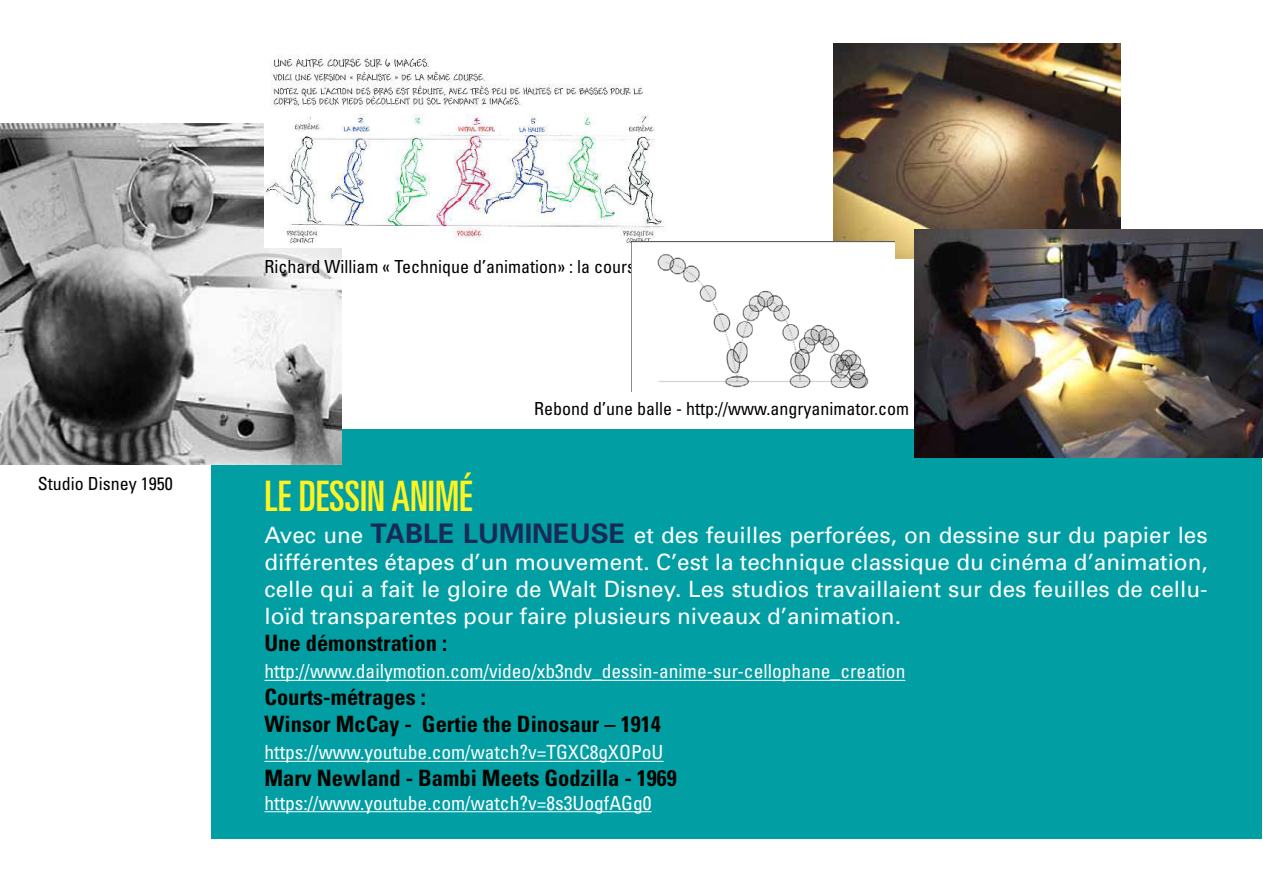
<style>
.page{position:relative;width:1263px;height:893px;background:#fff}
.page>*{position:absolute;margin:0;border:0;box-sizing:border-box;transform-origin:0 0}
.t1{font:ultra-condensed 42px "Univers";color:#fff422}
.t2{font:22.5px/27px "Univers";color:#fff;text-align:justify}
.t3{font:700 condensed 22.5px/27px "Univers";color:#050400}
.t4{font:700 condensed 22.5px "Univers";color:#060400}
.t5{font:condensed 19.5px "Univers";color:#fff}
.t6{font:condensed 18px "Univers";color:#000}
.s1{font-weight:700;font-size:27px;color:#182b56}
</style>
<div class="page">
<div style="left:211px;top:429px;width:1051px;height:409px;background:#019ea3"></div>
<hr style="left:264px;top:680px;width:641px;height:1px;background:#fff">
<hr style="left:264px;top:761px;width:399px;height:1px;background:#fff">
<hr style="left:264px;top:811px;width:388px;height:1px;background:#fff">
<img style="left:833px;top:43px;width:287px;height:215px">
<img style="left:914px;top:229px;width:349px;height:228px">
<img style="left:0;top:123px;width:341px;height:342px">
<img style="left:264px;top:54px;width:405px;height:193px">
<img style="left:631px;top:242px;width:263px;height:149px">
<p class="t6" style="left:38px;top:472px;width:136px">Studio Disney 1950</p>
<p class="t6" style="left:264px;top:256px;width:381px">Richard William « Technique d’animation» : la course</p>
<p class="t6" style="left:534px;top:397px;width:377px">Rebond d’une balle - http://www.angryanimator.com</p>
<h1 class="t1" style="left:264px;top:472px;width:209px">LE DESSIN ANIMÉ</h1>
<p class="t2" style="left:264px;top:522px;width:945px">Avec une <span class="s1">TABLE LUMINEUSE</span> et des feuilles perforées, on dessine sur du papier les différentes étapes d’un mouvement. C’est la technique classique du cinéma d’animation, celle qui a fait le gloire de Walt Disney. Les studios travaillaient sur des feuilles de cellu&shy;loïd transparentes pour faire plusieurs niveaux d’animation.</p>
<p class="t4" style="left:264px;top:630px;width:184px">Une démonstration :</p>
<p class="t5" style="left:264px;top:659px;width:642px">http://www.dailymotion.com/video/xb3ndv_dessin-anime-sur-cellophane_creation</p>
<p class="t3" style="left:264px;top:684px;width:398px">Courts-métrages :<br>Winsor McCay - Gertie the Dinosaur – 1914</p>
<p class="t5" style="left:264px;top:740px;width:401px">https://www.youtube.com/watch?v=TGXC8gXOPoU</p>
<p class="t3" style="left:264px;top:765px;width:414px">Marv Newland - Bambi Meets Godzilla - 1969</p>
<p class="t5" style="left:264px;top:790px;width:389px">https://www.youtube.com/watch?v=8s3UogfAGg0</p>
</div>
